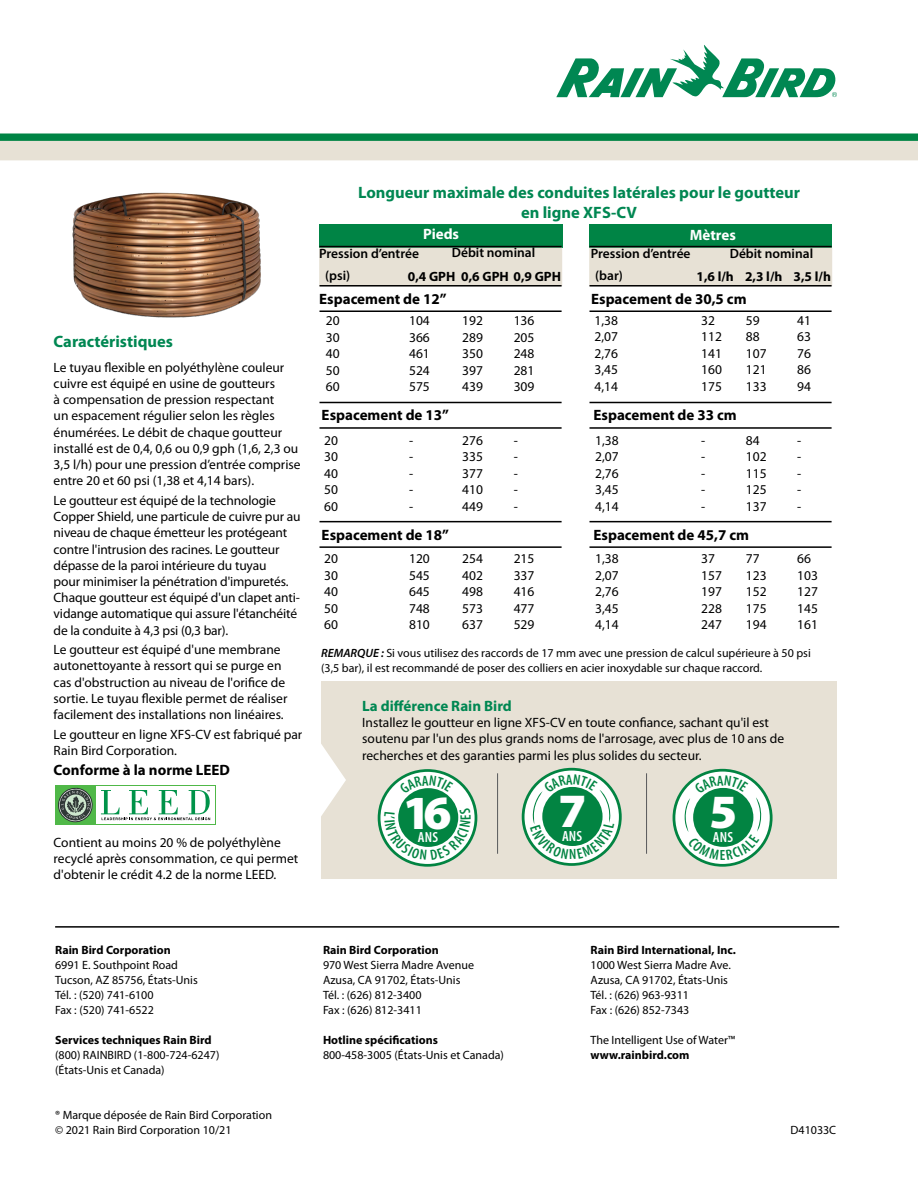
<style>
.page{position:relative;width:918px;height:1188px;background:#fff}
.page>*{position:absolute;margin:0;border:0;box-sizing:border-box;transform-origin:0 0}
.t1{font:900 48px "Myriad Pro";color:#fff}
.t2{font:900 47.85px "Myriad Pro";color:#fff}
.t3{font:700 16.5px/19.8px "Myriad Pro";color:#008752;text-align:center}
.t4{font:700 15px "Myriad Pro";color:#000}
.t5{font:700 15px "Myriad Pro";color:#008752}
.t6{font:700 15px "Myriad Pro";color:#fff}
.t7{font:600 condensed 14.7px "Myriad Pro";letter-spacing:.01em;color:#fff}
.t8{font:13.5px/16.5px "Myriad Pro";color:#000;text-align:justify}
.t9{font:600 13.5px/22.5px "Myriad Pro";color:#000}
.t10{font:700 13.5px "Myriad Pro";color:#000}
.t11{font:12px/15px "Myriad Pro";color:#000}
.t12{font:700 12px "Myriad Pro";color:#000}
.s1{font-weight:600;font-style:italic}
</style>
<div class="page">
<img style="left:72px;top:192px;width:189px;height:126px">
<div style="left:0;top:134px;width:918px;height:7px;background:#008445"></div>
<div style="left:0;top:141px;width:918px;height:19px;background:#e7e1d5"></div>
<div style="left:321px;top:681px;width:516px;height:198px;background:#e7e1d5"></div>
<hr style="left:497px;top:773px;width:1px;height:81px;background:#58595b">
<hr style="left:646px;top:773px;width:1px;height:81px;background:#58595b">
<hr style="left:55px;top:926px;width:784px;height:2px;background:#000">
<svg style="left:55px;top:785px;width:161px;height:40px"></svg>
<div style="left:96px;top:786px;width:119px;height:37px;background:#fff"></div>
<svg style="left:57px;top:787px;width:36px;height:36px"></svg>
<svg style="left:101px;top:790px;width:109px;height:30px"></svg>
<svg style="left:556px;top:45px;width:281px;height:53px"></svg>
<div style="left:319px;top:224px;width:243px;height:24px;background:#008445"></div>
<div style="left:319px;top:248px;width:243px;height:38px;background:#e7e1d5"></div>
<div style="left:589px;top:224px;width:243px;height:24px;background:#008445"></div>
<div style="left:589px;top:248px;width:243px;height:38px;background:#e7e1d5"></div>
<hr style="left:590px;top:285px;width:242px;height:2px;background:#000">
<hr style="left:590px;top:521px;width:242px;height:1px;background:#000">
<hr style="left:590px;top:402px;width:242px;height:1px;background:#000">
<hr style="left:590px;top:310px;width:242px;height:2px;background:#000">
<hr style="left:590px;top:546px;width:242px;height:2px;background:#000">
<hr style="left:590px;top:427px;width:242px;height:2px;background:#000">
<hr style="left:590px;top:246px;width:242px;height:1px;background:#000">
<hr style="left:320px;top:285px;width:242px;height:2px;background:#000">
<hr style="left:320px;top:521px;width:242px;height:1px;background:#000">
<hr style="left:320px;top:402px;width:242px;height:1px;background:#000">
<hr style="left:320px;top:310px;width:242px;height:2px;background:#000">
<hr style="left:320px;top:546px;width:242px;height:2px;background:#000">
<hr style="left:320px;top:427px;width:242px;height:2px;background:#000">
<hr style="left:320px;top:246px;width:242px;height:1px;background:#000">
<svg style="left:378px;top:769px;width:99px;height:98px"></svg>
<svg style="left:522px;top:768px;width:100px;height:98px"></svg>
<svg style="left:673px;top:769px;width:100px;height:98px"></svg>
<p class="t3" style="left:54px;top:331px;width:121px">Caractéristiques</p>
<p class="t8" style="left:54px;top:359px;width:249px;text-align:left">Le tuyau flexible en polyéthylène couleur cuivre est équipé en usine de goutteurs<br>à compensation de pression respectant<br>un espacement régulier selon les règles énumérées. Le débit de chaque goutteur installé est de 0,4, 0,6 ou 0,9 gph (1,6, 2,3 ou 3,5 l/h) pour une pression d’entrée comprise entre 20 et 60 psi (1,38 et 4,14 bars).</p>
<p class="t8" style="left:54px;top:492px;width:248px;text-align:left">Le goutteur est équipé de la technologie Copper Shield, une particule de cuivre pur au niveau de chaque émetteur les protégeant contre l'intrusion des racines. Le goutteur dépasse de la paroi intérieure du tuyau<br>pour minimiser la pénétration d'impuretés.<br>Chaque goutteur est équipé d'un clapet anti&shy;vidange automatique qui assure l'étanchéité de la conduite à 4,3 psi (0,3 bar).</p>
<p class="t8" style="left:54px;top:641px;width:235px;text-align:left">Le goutteur est équipé d'une membrane autonettoyante à ressort qui se purge en cas d'obstruction au niveau de l'orifice de sortie. Le tuyau flexible permet de réaliser facilement des installations non linéaires.</p>
<p class="t8" style="left:54px;top:726px;width:250px">Le goutteur en ligne XFS-CV est fabriqué par<br>Rain Bird Corporation.</p>
<p class="t4" style="left:54px;top:761px;width:178px">Conforme à la norme LEED</p>
<p class="t8" style="left:54px;top:834px;width:246px;text-align:left">Contient au moins 20 % de polyéthylène recyclé après consommation, ce qui permet d'obtenir le crédit 4.2 de la norme LEED.</p>
<p class="t3" style="left:358px;top:182px;width:443px">Longueur maximale des conduites latérales pour le goutteur en ligne XFS-CV</p>
<p class="t6" style="left:423px;top:224px;width:38px">Pieds</p>
<p class="t6" style="left:690px;top:225px;width:48px">Mètres</p>
<p class="t9" style="left:452px;top:241px;width:85px">Débit nominal</p>
<p class="t9" style="left:325px;top:242px;width:95px;text-indent:-6px">Pression d’entrée (psi)</p>
<p class="t9" style="left:591px;top:242px;width:101px">Pression d’entrée</p>
<p class="t9" style="left:730px;top:242px;width:85px">Débit nominal</p>
<p class="t9" style="left:595px;top:264px;width:29px">(bar)</p>
<p class="t8" style="left:594px;top:312px;width:25px">1,38<br>2,07<br>2,76<br>3,45<br>4,14</p>
<p class="t10" style="left:408px;top:268px;width:155px">0,4 GPH 0,6 GPH 0,9 GPH</p>
<p class="t10" style="left:697px;top:268px;width:136px">1,6 l/h 2,3 l/h 3,5 l/h</p>
<p class="t8" style="left:797px;top:312px;width:15px">41<br>63<br>76<br>86<br>94</p>
<p class="t4" style="left:319px;top:289px;width:129px">Espacement de 12”</p>
<p class="t4" style="left:591px;top:289px;width:157px">Espacement de 30,5 cm</p>
<p class="t8" style="left:701px;top:312px;width:22px;text-align:left">32<br>112<br>141<br>160<br>175</p>
<p class="t8" style="left:326px;top:312px;width:15px">20<br>30<br>40<br>50<br>60</p>
<p class="t8" style="left:746px;top:312px;width:22px;text-align:left">59<br>88<br>107<br>121<br>133</p>
<p class="t8" style="left:514px;top:312px;width:22px">136<br>205<br>248<br>281<br>309</p>
<p class="t8" style="left:409px;top:312px;width:22px">104<br>366<br>461<br>524<br>575</p>
<p class="t8" style="left:462px;top:312px;width:22px">192<br>289<br>350<br>397<br>439</p>
<p class="t4" style="left:322px;top:405px;width:129px">Espacement de 13”</p>
<p class="t8" style="left:462px;top:432px;width:22px">276<br>335<br>377<br>410<br>449</p>
<p class="t8" style="left:324px;top:432px;width:15px">20<br>30<br>40<br>50<br>60</p>
<p class="t8" style="left:409px;top:432px;width:6px">- - - - -</p>
<p class="t8" style="left:514px;top:432px;width:6px">- - - - -</p>
<p class="t4" style="left:322px;top:525px;width:129px">Espacement de 18”</p>
<p class="t8" style="left:324px;top:550px;width:15px">20<br>30<br>40<br>50<br>60</p>
<p class="t8" style="left:409px;top:550px;width:22px">120<br>545<br>645<br>748<br>810</p>
<p class="t8" style="left:462px;top:550px;width:22px">254<br>402<br>498<br>573<br>637</p>
<p class="t8" style="left:514px;top:550px;width:22px">215<br>337<br>416<br>477<br>529</p>
<p class="t4" style="left:594px;top:405px;width:145px">Espacement de 33 cm</p>
<p class="t8" style="left:595px;top:432px;width:25px">1,38<br>2,07<br>2,76<br>3,45<br>4,14</p>
<p class="t8" style="left:746px;top:432px;width:22px;text-align:left">84<br>102<br>115<br>125<br>137</p>
<p class="t8" style="left:701px;top:432px;width:6px">- - - - -</p>
<p class="t8" style="left:797px;top:432px;width:6px">- - - - -</p>
<p class="t4" style="left:594px;top:525px;width:157px">Espacement de 45,7 cm</p>
<p class="t8" style="left:595px;top:550px;width:25px">1,38<br>2,07<br>2,76<br>3,45<br>4,14</p>
<p class="t8" style="left:701px;top:550px;width:22px;text-align:left">37<br>157<br>197<br>228<br>247</p>
<p class="t8" style="left:746px;top:550px;width:22px;text-align:left">77<br>123<br>152<br>175<br>194</p>
<p class="t8" style="left:797px;top:550px;width:22px;text-align:left">66<br>103<br>127<br>145<br>161</p>
<p class="t11" style="left:321px;top:646px;width:491px;line-height:14.4px"><span class="s1">REMARQUE :</span> Si vous utilisez des raccords de 17 mm avec une pression de calcul supérieure à 50 psi (3,5 bar), il est recommandé de poser des colliers en acier inoxydable sur chaque raccord.</p>
<p class="t5" style="left:362px;top:696px;width:151px">La différence Rain Bird</p>
<p class="t8" style="left:362px;top:714px;width:423px;text-align:left">Installez le goutteur en ligne XFS-CV en toute confiance, sachant qu'il est soutenu par l'un des plus grands noms de l'arrosage, avec plus de 10 ans de recherches et des garanties parmi les plus solides du secteur.</p>
<h2 class="t2" style="left:403px;top:781px;width:50px">16</h2>
<p class="t7" style="left:418px;top:829px;width:22px">ANS</p>
<h1 class="t1" style="left:558px;top:779px;width:30px">7</h1>
<p class="t7" style="left:562px;top:828px;width:22px">ANS</p>
<h1 class="t1" style="left:709px;top:780px;width:30px">5</h1>
<p class="t7" style="left:713px;top:829px;width:22px">ANS</p>
<p class="t12" style="left:55px;top:942px;width:117px">Rain Bird Corporation</p>
<p class="t11" style="left:55px;top:957px;width:144px">6991 E. Southpoint Road<br>Tucson, AZ 85756, États-Unis<br>Tél. : (520) 741-6100<br>Fax : (520) 741-6522</p>
<p class="t12" style="left:55px;top:1032px;width:158px">Services techniques Rain Bird</p>
<p class="t11" style="left:55px;top:1047px;width:166px">(800) RAINBIRD (1-800-724-6247) (États-Unis et Canada)</p>
<p class="t11" style="left:55px;top:1107px;width:218px">® Marque déposée de Rain Bird Corporation © 2021 Rain Bird Corporation 10/21</p>
<p class="t12" style="left:323px;top:942px;width:117px">Rain Bird Corporation</p>
<p class="t11" style="left:323px;top:957px;width:153px">970 West Sierra Madre Avenue<br>Azusa, CA 91702, États-Unis<br>Tél. : (626) 812-3400<br>Fax : (626) 812-3411</p>
<p class="t12" style="left:323px;top:1032px;width:117px">Hotline spécifications</p>
<p class="t11" style="left:323px;top:1047px;width:182px">800-458-3005 (États-Unis et Canada)</p>
<p class="t12" style="left:591px;top:942px;width:147px">Rain Bird International, Inc.</p>
<p class="t11" style="left:591px;top:957px;width:142px">1000 West Sierra Madre Ave.<br>Azusa, CA 91702, États-Unis<br>Tél. : (626) 963-9311<br>Fax : (626) 852-7343</p>
<p class="t11" style="left:591px;top:1032px;width:146px">The Intelligent Use of Water™</p>
<p class="t12" style="left:591px;top:1047px;width:101px">www.rainbird.com</p>
<p class="t11" style="left:791px;top:1123px;width:47px">D41033C</p>
</div>
